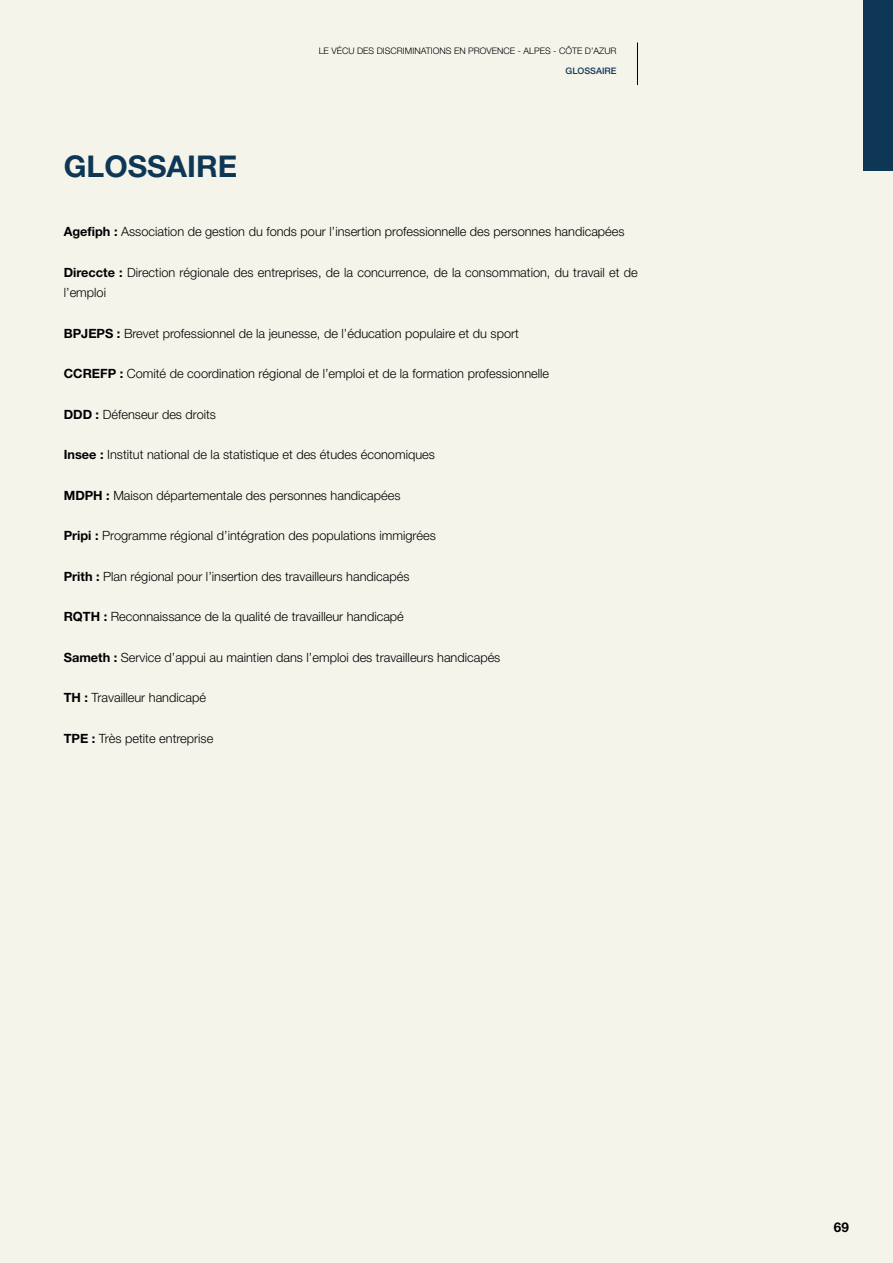
<style>
.page{position:relative;width:893px;height:1263px;background:#f5f4eb}
.page>*{position:absolute;margin:0;border:0;box-sizing:border-box;transform-origin:0 0}
.t1{font:700 30px "Helvetica Neue";color:#0e3755}
.t2{font:700 13.5px "Helvetica Neue";color:#000}
.t3{font:300 12.75px/20.2px "Helvetica Neue";color:#000}
.t4{font:700 12.75px "Helvetica Neue";color:#000}
.t5{font:300 9px "Helvetica Neue";color:#000}
.t6{font:500 9px "Helvetica Neue";color:#0e3755}
.s1{font-weight:700}
</style>
<div class="page">
<hr style="left:637px;top:43px;width:1px;height:42px;background:#000">
<div style="left:863px;top:0;width:30px;height:170px;background:#0e3755"></div>
<h1 class="t1" style="left:64px;top:147px;width:175px">Glossaire</h1>
<p class="t5" style="left:319px;top:45px;width:299px">Le vécu des discriminations en Provence - Alpes - Côte d’Azur</p>
<p class="t6" style="left:566px;top:66px;width:8px">GLO</p>
<p class="t6" style="left:584px;top:66px;width:34px">SSAIRE</p>
<p class="t3" style="left:64px;top:221px;width:562px"><span class="s1">Agefiph :</span> Association de gestion du fonds pour l’insertion professionnelle des personnes handicapées</p>
<p class="t3" style="left:64px;top:262px;width:576px"><span class="s1">Direccte :</span> Direction régionale des entreprises, de la concurrence, de la consommation, du travail et de l’emploi</p>
<p class="t3" style="left:64px;top:323px;width:457px"><span class="s1">BPJEPS :</span> Brevet professionnel de la jeunesse, de l’éducation populaire et du sport</p>
<p class="t4" style="left:64px;top:366px;width:10px">CCREF</p>
<p class="t3" style="left:108px;top:363px;width:443px"><span class="s1">P :</span> Comité de coordination régional de l’emploi et de la formation professionnelle</p>
<p class="t4" style="left:64px;top:406px;width:8px">DDD</p>
<p class="t3" style="left:96px;top:404px;width:122px"><span class="s1">:</span> Défenseur des droits</p>
<p class="t3" style="left:64px;top:444px;width:373px"><span class="s1">Insee :</span> Institut national de la statistique et des études économiques</p>
<p class="t3" style="left:64px;top:485px;width:338px"><span class="s1">MD PH :</span> Maison départementale des personnes handicapées</p>
<p class="t3" style="left:64px;top:525px;width:374px"><span class="s1">Pripi :</span> Programme régional d’intégration des populations immigrées</p>
<p class="t3" style="left:64px;top:566px;width:347px"><span class="s1">Prith :</span> Plan régional pour l’insertion des travailleurs handicapés</p>
<p class="t4" style="left:64px;top:608px;width:9px">RQTH</p>
<p class="t3" style="left:104px;top:606px;width:302px"><span class="s1">:</span> Reconnaissance de la qualité de travailleur handicapé</p>
<p class="t3" style="left:64px;top:646px;width:438px"><span class="s1">Sameth :</span> Service d’appui au maintien dans l’emploi des travailleurs handicapés</p>
<p class="t3" style="left:64px;top:687px;width:144px"><span class="s1">TH :</span> Travailleur handicapé</p>
<p class="t3" style="left:64px;top:727px;width:151px"><span class="s1">TPE :</span> Très petite entreprise</p>
<p class="t2" style="left:834px;top:1218px;width:17px">69</p>
</div>
